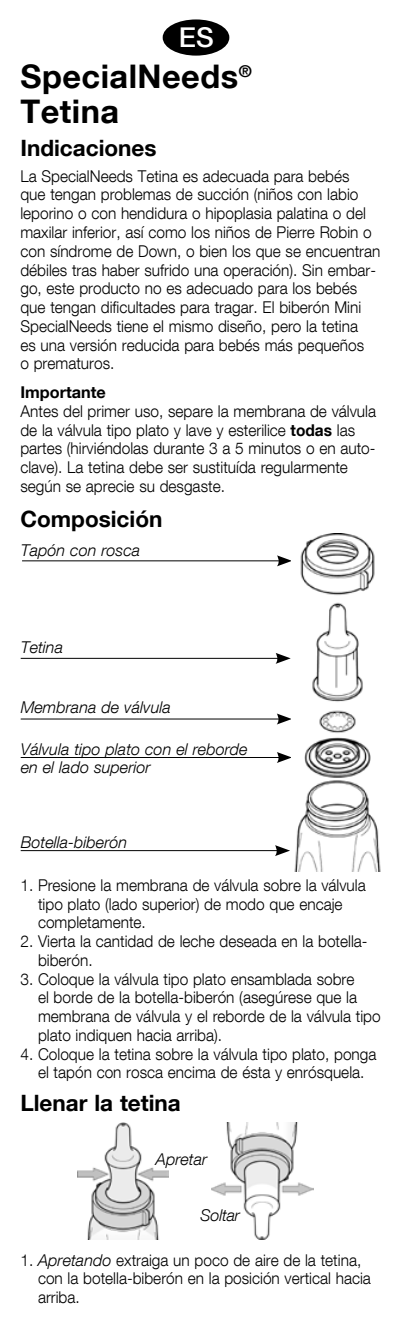
<style>
.page{position:relative;width:397px;height:1333px;background:#fff}
.page>*{position:absolute;margin:0;border:0;box-sizing:border-box;transform-origin:0 0}
.t1{font:700 32.5px/35px "Helvetica Neue LT Com";letter-spacing:.015em;color:#000}
.t2{font:500 27.25px "Helvetica Neue LT Com";color:#fff}
.t3{font:700 22.5px "Helvetica Neue LT Com";color:#000}
.t4{font:300 16.25px/18.8px "Helvetica Neue LT Com";color:#000;scale:.95 1}
.t5{font:italic 300 16.25px/18.8px "Helvetica Neue LT Com";color:#000}
.t6{font:700 16.25px "Helvetica Neue LT Com";color:#000}
.s1{font-weight:700}
.s2{font-style:italic}
</style>
<div class="page">
<div style="left:164px;top:21px;width:64px;height:33px;background:#000;border-radius:50%"></div>
<div style="left:163px;top:19px;width:66px;height:37px;border:2px solid #000;border-radius:50%"></div>
<hr style="left:22px;top:560px;width:259px;height:1px;background:#000">
<svg style="left:277px;top:555px;width:14px;height:11px"></svg>
<hr style="left:21px;top:658px;width:259px;height:1px;background:#000">
<svg style="left:275px;top:653px;width:16px;height:11px"></svg>
<hr style="left:21px;top:718px;width:260px;height:1px;background:#000">
<svg style="left:277px;top:713px;width:14px;height:11px"></svg>
<hr style="left:21px;top:757px;width:260px;height:1px;background:#000">
<svg style="left:277px;top:752px;width:14px;height:11px"></svg>
<hr style="left:21px;top:850px;width:258px;height:1px;background:#000">
<svg style="left:275px;top:845px;width:15px;height:11px"></svg>
<img style="left:294px;top:533px;width:87px;height:338px">
<img style="left:78px;top:1122px;width:91px;height:117px">
<img style="left:212px;top:1122px;width:101px;height:117px">
<h2 class="t2" style="left:179px;top:21px;width:36px">ES</h2>
<h1 class="t1" style="left:20px;top:58px;width:233px">SpecialNeeds<sup>®<br></sup>Tetina</h1>
<h3 class="t3" style="left:20px;top:134px;width:138px">Indicaciones</h3>
<p class="t4" style="left:20px;top:166px;width:380px">La SpecialNeeds Tetina es adecuada para bebés<br>que tengan problemas de succión (niños con labio leporino o con hendidura o hipoplasia palatina o del maxilar inferior, así como los niños de Pierre Robin o con síndrome de Down, o bien los que se encuentran débiles tras haber sufrido una operación). Sin embar&shy;go, este producto no es adecuado para los bebés que tengan dificultades para tragar. El biberón Mini SpecialNeeds tiene el mismo diseño, pero la tetina<br>es una versión reducida para bebés más pequeños<br>o prematuros.</p>
<p class="t6" style="left:20px;top:382px;width:87px">Importante</p>
<p class="t4" style="left:20px;top:401px;width:376px">Antes del primer uso, separe la membrana de válvula de la válvula tipo plato y lave y esterilice <span class="s1">todas</span> las partes (hirviéndolas durante 3 a 5 minutos o en auto&shy;clave). La tetina debe ser sustituída regularmente según se aprecie su desgaste.</p>
<h3 class="t3" style="left:20px;top:504px;width:143px">Composición</h3>
<p class="t5" style="left:21px;top:540px;width:121px">Tapón con rosca</p>
<p class="t5" style="left:21px;top:638px;width:44px">Tetina</p>
<p class="t5" style="left:21px;top:698px;width:152px">Membrana de válvula</p>
<p class="t5" style="left:21px;top:739px;width:228px">Válvula tipo plato con el reborde en el lado superior</p>
<p class="t5" style="left:21px;top:833px;width:108px">Botella-biberón</p>
<p class="t4" style="left:38px;top:875px;width:346px;text-indent:-18px">1. Presione la membrana de válvula sobre la válvula tipo plato (lado superior) de modo que encaje completamente.</p>
<p class="t4" style="left:38px;top:931px;width:348px;text-indent:-18px">2. Vierta la cantidad de leche deseada en la botella&shy;biberón.</p>
<p class="t4" style="left:38px;top:969px;width:362px;text-indent:-18px">3. Coloque la válvula tipo plato ensamblada sobre<br>el borde de la botella-biberón (asegúrese que la membrana de válvula y el reborde de la válvula tipo plato indiquen hacia arriba).</p>
<p class="t4" style="left:20px;top:1044px;width:376px;text-align:center">4. Coloque la tetina sobre la válvula tipo plato, ponga el tapón con rosca encima de ésta y enrósquela.</p>
<h3 class="t3" style="left:20px;top:1088px;width:162px">Llenar la tetina</h3>
<p class="t5" style="left:156px;top:1148px;width:53px">Apretar</p>
<p class="t5" style="left:200px;top:1205px;width:41px">Soltar</p>
<p class="t4" style="left:38px;top:1249px;width:352px;text-indent:-18px">1. <span class="s2">Apretando</span> extraiga un poco de aire de la tetina, con la botella-biberón en la posición vertical hacia arriba.</p>
</div>
